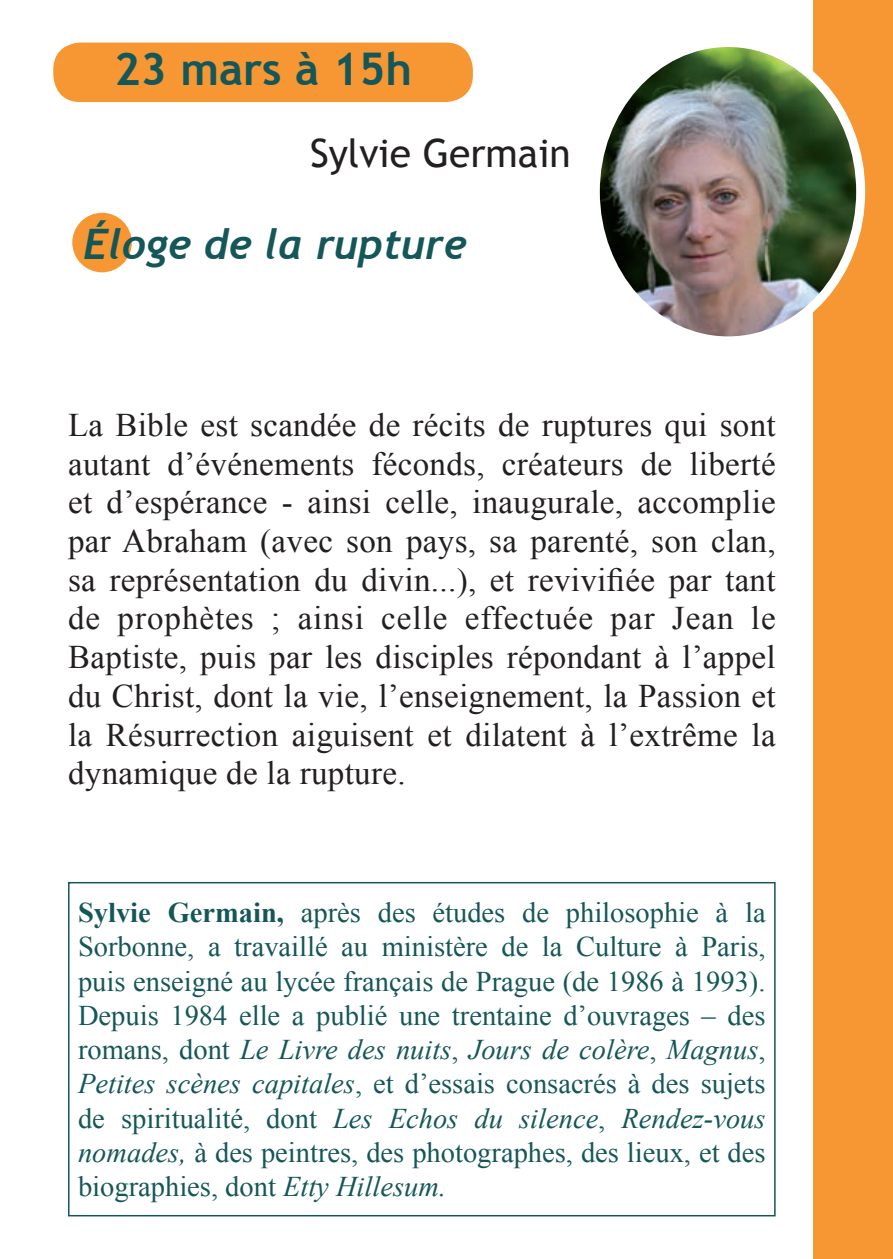
<style>
.page{position:relative;width:893px;height:1259px;background:#fff}
.page>*{position:absolute;margin:0;border:0;box-sizing:border-box;transform-origin:0 0}
.t1{font:700 45px "Trebuchet MS";color:#155759}
.t2{font:italic 700 42px "Trebuchet";color:#155759}
.t3{font:39px "Trebuchet MS";color:#231f20}
.t4{font:33px/38.7px "Times New Roman";letter-spacing:.01em;color:#231f20;text-align:justify}
.t5{font:28.5px/34.2px "Times New Roman";color:#155759;text-align:justify}
.s1{font-weight:700}
.s2{font-style:italic}
</style>
<div class="page">
<div style="left:813px;top:0;width:80px;height:1259px;background:#f69733"></div>
<div style="left:68px;top:882px;width:708px;height:334px;border:2px solid #155759"></div>
<img style="left:601px;top:48px;width:260px;height:287px">
<div style="left:591px;top:38px;width:274px;height:307px;border:9px solid #fff;border-radius:50%"></div>
<div style="left:72px;top:213px;width:60px;height:59px;background:#f69733;border-radius:50%"></div>
<div style="left:53px;top:43px;width:420px;height:59px;background:#f69733;border-radius:27px"></div>
<h1 class="t1" style="left:114px;top:41px;width:300px">23 mars à 15h</h1>
<h3 class="t3" style="left:310px;top:130px;width:262px">Sylvie Germain</h3>
<h2 class="t2" style="left:83px;top:218px;width:385px">éloge de la rupture</h2>
<p class="t4" style="left:68px;top:405px;width:709px">La Bible est scandée de récits de ruptures qui sont autant d’événements féconds, créateurs de liberté et d’espérance - ainsi celle, inaugurale, accomplie par Abraham (avec son pays, sa parenté, son clan, sa représentation du divin...), et revivifiée par tant de prophètes ; ainsi celle effectuée par Jean le Baptiste, puis par les disciples répondant à l’appel du Christ, dont la vie, l’enseignement, la Passion et la Résurrection aiguisent et dilatent à l’extrême la dynamique de la rupture.</p>
<p class="t5" style="left:78px;top:895px;width:689px"><span class="s1">Sylvie Germain,</span> après des études de philosophie à la Sorbonne, a travaillé au ministère de la Culture à Paris, puis enseigné au lycée français de Prague (de 1986 à 1993).<br>Depuis 1984 elle a publié une trentaine d’ouvrages – des romans, dont <span class="s2">Le Livre des nuits</span>, <span class="s2">Jours de colère</span>, <span class="s2">Magnus</span>, <span class="s2">Petites scènes capitales</span>, et d’essais consacrés à des sujets de spiritualité, dont <span class="s2">Les Echos du silence</span>, <span class="s2">Rendez-vous nomades,</span> à des peintres, des photographes, des lieux, et des biographies, dont <span class="s2">Etty Hillesum.</span></p>
</div>
